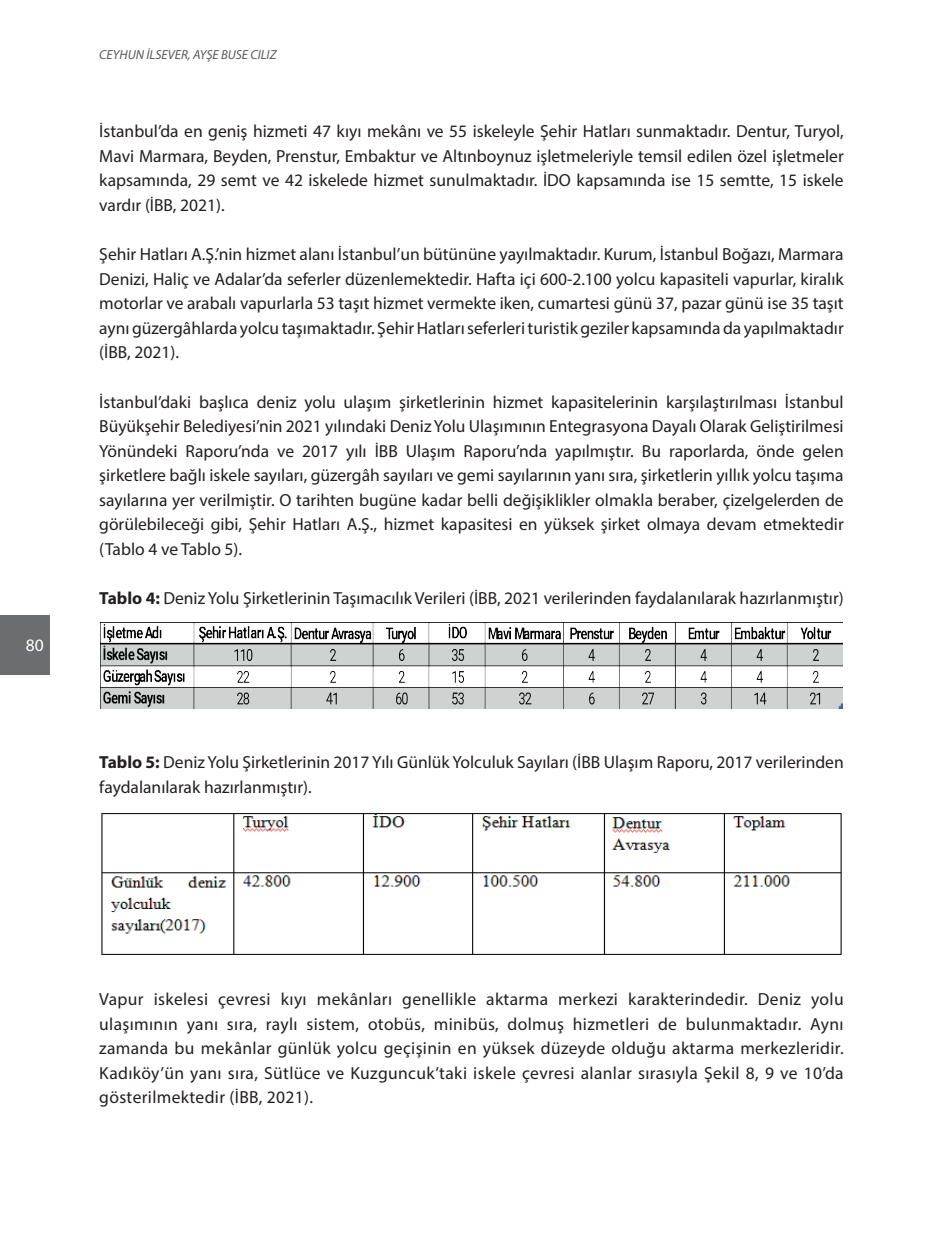
<style>
.page{position:relative;width:943px;height:1241px;background:#fff}
.page>*{position:absolute;margin:0;border:0;box-sizing:border-box;transform-origin:0 0}
.t1{font:17.5px/24.5px "Myriad Pro";color:#231f20;text-align:justify}
.t2{font:17.5px "Myriad Pro";color:#fff}
.t3{font:italic 13.12px "Myriad Pro";color:#57585a}
.s1{font-weight:700}
</style>
<div class="page">
<div style="left:0;top:615px;width:50px;height:60px;background:#6c6d70"></div>
<img style="left:100px;top:622px;width:742px;height:86px">
<img style="left:101px;top:813px;width:741px;height:142px">
<p class="t2" style="left:26px;top:634px;width:19px">80</p>
<p class="t3" style="left:99px;top:47px;width:179px">CEYHUN İLSEVER, AYŞE BUSE CILIZ</p>
<p class="t1" style="left:99px;top:119px;width:746px">İstanbul’da en geniş hizmeti 47 kıyı mekânı ve 55 iskeleyle Şehir Hatları sunmaktadır. Dentur, Turyol, Mavi Marmara, Beyden, Prenstur, Embaktur ve Altınboynuz işletmeleriyle temsil edilen özel işletmeler kapsamında, 29 semt ve 42 iskelede hizmet sunulmaktadır. İDO kapsamında ise 15 semtte, 15 iskele vardır (İBB, 2021).</p>
<p class="t1" style="left:99px;top:242px;width:746px">Şehir Hatları A.Ş.’nin hizmet alanı İstanbul’un bütününe yayılmaktadır. Kurum, İstanbul Boğazı, Marmara Denizi, Haliç ve Adalar’da seferler düzenlemektedir. Hafta içi 600-2.100 yolcu kapasiteli vapurlar, kiralık motorlar ve arabalı vapurlarla 53 taşıt hizmet vermekte iken, cumartesi günü 37, pazar günü ise 35 taşıt aynı güzergâhlarda yolcu taşımaktadır. Şehir Hatları seferleri turistik geziler kapsamında da yapılmaktadır (İBB, 2021).</p>
<p class="t1" style="left:99px;top:389px;width:746px">İstanbul’daki başlıca deniz yolu ulaşım şirketlerinin hizmet kapasitelerinin karşılaştırılması İstanbul Büyükşehir Belediyesi’nin 2021 yılındaki Deniz Yolu Ulaşımının Entegrasyona Dayalı Olarak Geliştirilmesi Yönündeki Raporu’nda ve 2017 yılı İBB Ulaşım Raporu’nda yapılmıştır. Bu raporlarda, önde gelen şirketlere bağlı iskele sayıları, güzergâh sayıları ve gemi sayılarının yanı sıra, şirketlerin yıllık yolcu taşıma sayılarına yer verilmiştir. O tarihten bugüne kadar belli değişiklikler olmakla beraber, çizelgelerden de görülebileceği gibi, Şehir Hatları A.Ş., hizmet kapasitesi en yüksek şirket olmaya devam etmektedir (Tablo 4 ve Tablo 5).</p>
<p class="t1" style="left:99px;top:585px;width:746px"><span class="s1">Tablo 4:</span> Deniz Yolu Şirketlerinin Taşımacılık Verileri (İBB, 2021 verilerinden faydalanılarak hazırlanmıştır)</p>
<p class="t1" style="left:99px;top:749px;width:746px"><span class="s1">Tablo 5:</span> Deniz Yolu Şirketlerinin 2017 Yılı Günlük Yolculuk Sayıları (İBB Ulaşım Raporu, 2017 verilerinden faydalanılarak hazırlanmıştır).</p>
<p class="t1" style="left:99px;top:986px;width:746px">Vapur iskelesi çevresi kıyı mekânları genellikle aktarma merkezi karakterindedir. Deniz yolu ulaşımının yanı sıra, raylı sistem, otobüs, minibüs, dolmuş hizmetleri de bulunmaktadır. Aynı zamanda bu mekânlar günlük yolcu geçişinin en yüksek düzeyde olduğu aktarma merkezleridir.<br>Kadıköy’ün yanı sıra, Sütlüce ve Kuzguncuk’taki iskele çevresi alanlar sırasıyla Şekil 8, 9 ve 10’da gösterilmektedir (İBB, 2021).</p>
</div>
